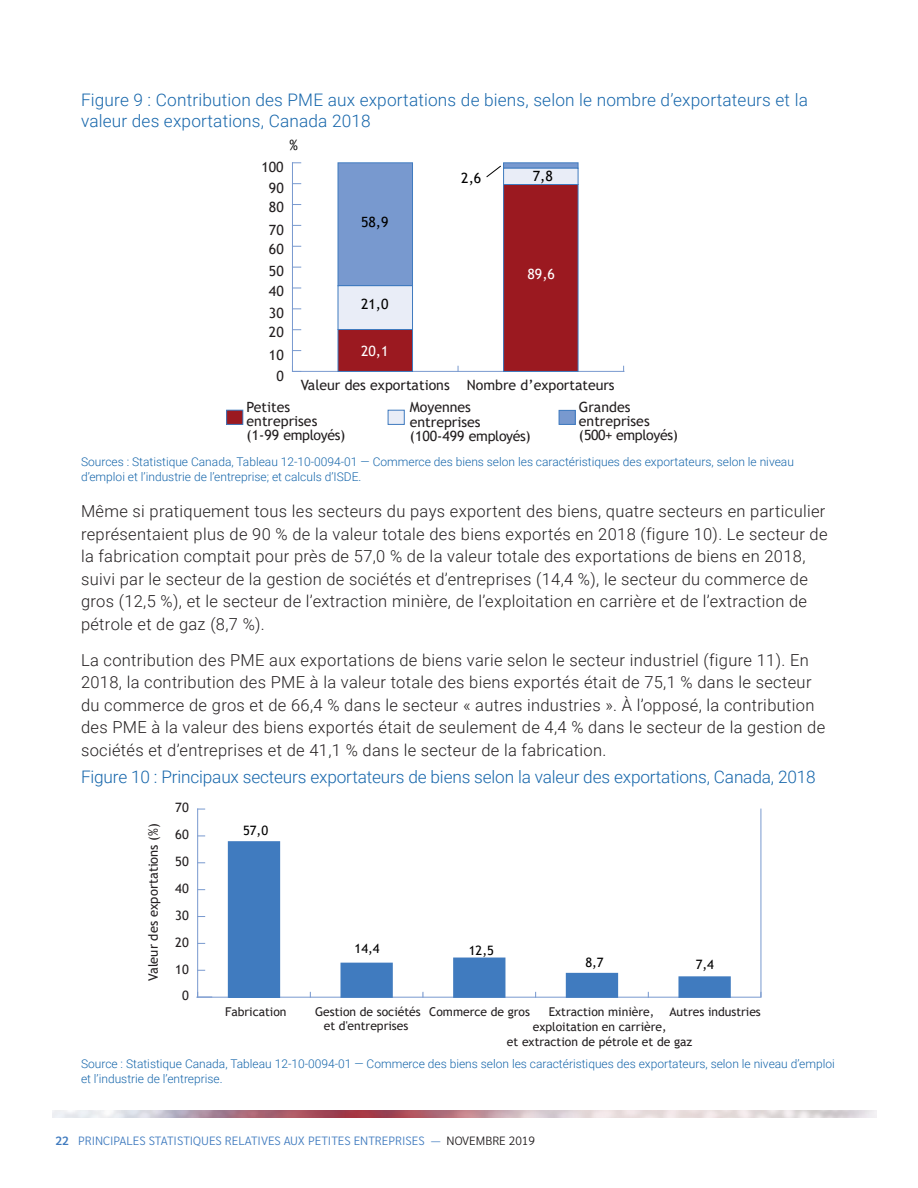
<style>
.page{position:relative;width:918px;height:1188px;background:#fff}
.page>*{position:absolute;margin:0;border:0;box-sizing:border-box;transform-origin:0 0}
.Figure_Titles{font:300 17.25px/20.7px "Roboto";letter-spacing:.01em;color:#1666ab}
.Figure_Titles-2{font:300 17.25px "Roboto";letter-spacing:-.01em;color:#1666ab}
.Body_Text{font:300 16.5px/22.5px "Roboto";letter-spacing:.02em;color:#231f20}
.t1{font:14.1px/14.1px "Trebuchet MS";color:#231f20}
.t2{font:14.1px "Trebuchet MS";color:#000}
.t3{font:14.1px "Trebuchet MS";color:#fff}
.t4{font:12.9px "Trebuchet MS";color:#231f20}
.t5{font:12.9px "Trebuchet MS";color:#000}
.t6{font:12.15px/14.5px "Trebuchet MS";color:#231f20;text-align:center}
.Source{font:300 12px/15.3px "Roboto";color:#1666ab}
.t7{font:300 12px "Sarabun";color:#407bbf}
.s1{font-weight:600}
.s2{color:#231f20}
</style>
<div class="page">
<img style="left:53px;top:1110px;width:824px;height:8px">
<hr style="left:293px;top:371px;width:331px;height:1px;background:#7899cf">
<hr style="left:292px;top:163px;width:1px;height:208px;background:#7899cf">
<div style="left:559px;top:410px;width:16px;height:14px;background:#7899cf"></div>
<div style="left:559px;top:410px;width:16px;height:15px;border:1px solid #407bbf"></div>
<div style="left:338px;top:163px;width:75px;height:123px;background:#7899cf"></div>
<div style="left:338px;top:163px;width:75px;height:123px;border:1px solid #407bbf"></div>
<div style="left:504px;top:163px;width:74px;height:5px;background:#7899cf"></div>
<div style="left:503px;top:163px;width:75px;height:5px;border:1px solid #407bbf"></div>
<div style="left:388px;top:410px;width:16px;height:14px;background:#e9edf7"></div>
<div style="left:388px;top:410px;width:17px;height:15px;border:1px solid #407bbf"></div>
<div style="left:338px;top:286px;width:75px;height:44px;background:#e9edf7"></div>
<div style="left:338px;top:285px;width:75px;height:45px;border:1px solid #407bbf"></div>
<div style="left:504px;top:168px;width:74px;height:17px;background:#e9edf7"></div>
<div style="left:503px;top:168px;width:75px;height:17px;border:1px solid #407bbf"></div>
<div style="left:227px;top:410px;width:16px;height:14px;background:#9b1920"></div>
<div style="left:226px;top:410px;width:17px;height:15px;border:1px solid #407bbf"></div>
<div style="left:338px;top:330px;width:75px;height:41px;background:#9b1920"></div>
<div style="left:338px;top:329px;width:75px;height:43px;border:1px solid #407bbf"></div>
<div style="left:504px;top:185px;width:74px;height:186px;background:#9b1920"></div>
<div style="left:503px;top:184px;width:75px;height:188px;border:1px solid #407bbf"></div>
<svg style="left:486px;top:165px;width:15px;height:13px"></svg>
<hr style="left:761px;top:809px;width:1px;height:188px;background:#7899cf">
<hr style="left:197px;top:997px;width:563px;height:1px;background:#7899cf">
<hr style="left:197px;top:809px;width:1px;height:188px;background:#7899cf">
<svg style="left:198px;top:992px;width:14px;height:6px"></svg>
<div style="left:229px;top:842px;width:50px;height:155px;background:#407bbf"></div>
<div style="left:228px;top:841px;width:52px;height:157px;border:2px solid #407bbf"></div>
<div style="left:341px;top:963px;width:51px;height:34px;background:#407bbf"></div>
<div style="left:340px;top:963px;width:53px;height:35px;border:2px solid #407bbf"></div>
<div style="left:454px;top:958px;width:51px;height:39px;background:#407bbf"></div>
<div style="left:453px;top:958px;width:52px;height:40px;border:2px solid #407bbf"></div>
<div style="left:567px;top:974px;width:50px;height:23px;background:#407bbf"></div>
<div style="left:566px;top:973px;width:52px;height:25px;border:2px solid #407bbf"></div>
<div style="left:679px;top:977px;width:51px;height:20px;background:#407bbf"></div>
<div style="left:678px;top:976px;width:53px;height:22px;border:2px solid #407bbf"></div>
<p class="Figure_Titles" style="left:81px;top:89px;width:729px">Figure 9 : Contribution des PME aux exportations de biens, selon le nombre d’exportateurs et la valeur des exportations, Canada 2018</p>
<p class="t2" style="left:290px;top:136px;width:10px">%</p>
<p class="t1" style="left:262px;top:160px;width:24px">100</p>
<p class="t1" style="left:269px;top:181px;width:16px">90</p>
<p class="t1" style="left:269px;top:200px;width:16px">80</p>
<p class="t1" style="left:269px;top:223px;width:16px">70</p>
<p class="t1" style="left:269px;top:242px;width:16px">60</p>
<p class="t1" style="left:269px;top:264px;width:16px">50</p>
<p class="t1" style="left:269px;top:283px;width:16px">40</p>
<p class="t1" style="left:269px;top:306px;width:16px">30</p>
<p class="t1" style="left:269px;top:325px;width:16px">20</p>
<p class="t1" style="left:269px;top:348px;width:16px">10</p>
<p class="t2" style="left:361px;top:213px;width:29px">58,9</p>
<p class="t2" style="left:361px;top:295px;width:29px">21,0</p>
<p class="t3" style="left:361px;top:343px;width:29px">20,1</p>
<p class="t2" style="left:461px;top:169px;width:22px">2,6</p>
<p class="t2" style="left:533px;top:168px;width:22px">7,8</p>
<p class="t3" style="left:528px;top:265px;width:29px">89,6</p>
<p class="t1" style="left:276px;top:369px;width:9px">0</p>
<p class="t1" style="left:301px;top:378px;width:315px">Valeur des exportations Nombre d’exportateurs</p>
<p class="t1" style="left:247px;top:400px;width:100px">Petites entreprises (1-99 employés)</p>
<p class="t1" style="left:410px;top:400px;width:122px">Moyennes entreprises (100-499 employés)</p>
<p class="t1" style="left:579px;top:400px;width:101px">Grandes entreprises (500+ employés)</p>
<p class="Source" style="left:81px;top:453px;width:714px">Sources : Statistique Canada, Tableau 12-10-0094-01 — Commerce des biens selon les caractéristiques des exportateurs, selon le niveau d’emploi et l’industrie de l’entreprise; et calculs d’ISDE.</p>
<p class="Body_Text" style="left:81px;top:499px;width:748px">Même si pratiquement tous les secteurs du pays exportent des biens, quatre secteurs en particulier représentaient plus de 90 % de la valeur totale des biens exportés en 2018 (figure 10). Le secteur de la fabrication comptait pour près de 57,0 % de la valeur totale des exportations de biens en 2018, suivi par le secteur de la gestion de sociétés et d’entreprises (14,4 %), le secteur du commerce de gros (12,5 %), et le secteur de l’extraction minière, de l’exploitation en carrière et de l’extraction de pétrole et de gaz (8,7 %).</p>
<p class="Body_Text" style="left:81px;top:648px;width:746px">La contribution des PME aux exportations de biens varie selon le secteur industriel (figure 11). En 2018, la contribution des PME à la valeur totale des biens exportés était de 75,1 % dans le secteur du commerce de gros et de 66,4 % dans le secteur « autres industries ». À l’opposé, la contribution des PME à la valeur des biens exportés était de seulement de 4,4 % dans le secteur de la gestion de sociétés et d’entreprises et de 41,1 % dans le secteur de la fabrication.</p>
<p class="Figure_Titles-2" style="left:81px;top:765px;width:736px">Figure 10 : Principaux secteurs exportateurs de biens selon la valeur des exportations, Canada, 2018</p>
<p class="t4" style="left:145px;top:981px;width:159px;rotate:-90deg">Valeur des exportations (%)</p>
<p class="t4" style="left:175px;top:800px;width:15px">70</p>
<p class="t4" style="left:175px;top:826px;width:15px">60</p>
<p class="t4" style="left:175px;top:853px;width:15px">50</p>
<p class="t4" style="left:175px;top:880px;width:15px">40</p>
<p class="t4" style="left:175px;top:907px;width:15px">30</p>
<p class="t4" style="left:175px;top:934px;width:15px">20</p>
<p class="t4" style="left:175px;top:961px;width:15px">10</p>
<p class="t4" style="left:182px;top:988px;width:8px">0</p>
<p class="t5" style="left:243px;top:822px;width:27px">57,0</p>
<p class="t5" style="left:355px;top:941px;width:27px">14,4</p>
<p class="t5" style="left:469px;top:942px;width:27px">12,5</p>
<p class="t5" style="left:585px;top:954px;width:20px">8,7</p>
<p class="t5" style="left:696px;top:956px;width:20px">7,4</p>
<p class="t6" style="left:315px;top:1004px;width:107px">Gestion de sociétés et d'entreprises</p>
<p class="t6" style="left:549px;top:1005px;width:107px">Extraction minière,</p>
<p class="t6" style="left:670px;top:1005px;width:93px">Autres industries</p>
<p class="t6" style="left:507px;top:1019px;width:187px">exploitation en carrière,<br>et extraction de pétrole et de gaz</p>
<p class="t6" style="left:225px;top:1005px;width:63px">Fabrication</p>
<p class="t6" style="left:429px;top:1005px;width:102px">Commerce de gros</p>
<p class="Source" style="left:81px;top:1056px;width:755px">Source : Statistique Canada, Tableau 12-10-0094-01 — Commerce des biens selon les caractéristiques des exportateurs, selon le niveau d’emploi et l’industrie de l’entreprise.</p>
<p class="t7" style="left:56px;top:1133px;width:481px"><span class="s1">22</span> PRINCIPALES STATISTIQUES RELATIVES AUX PETITES ENTREPRISES — <span class="s2">NOVEMBRE 2019</span></p>
</div>
